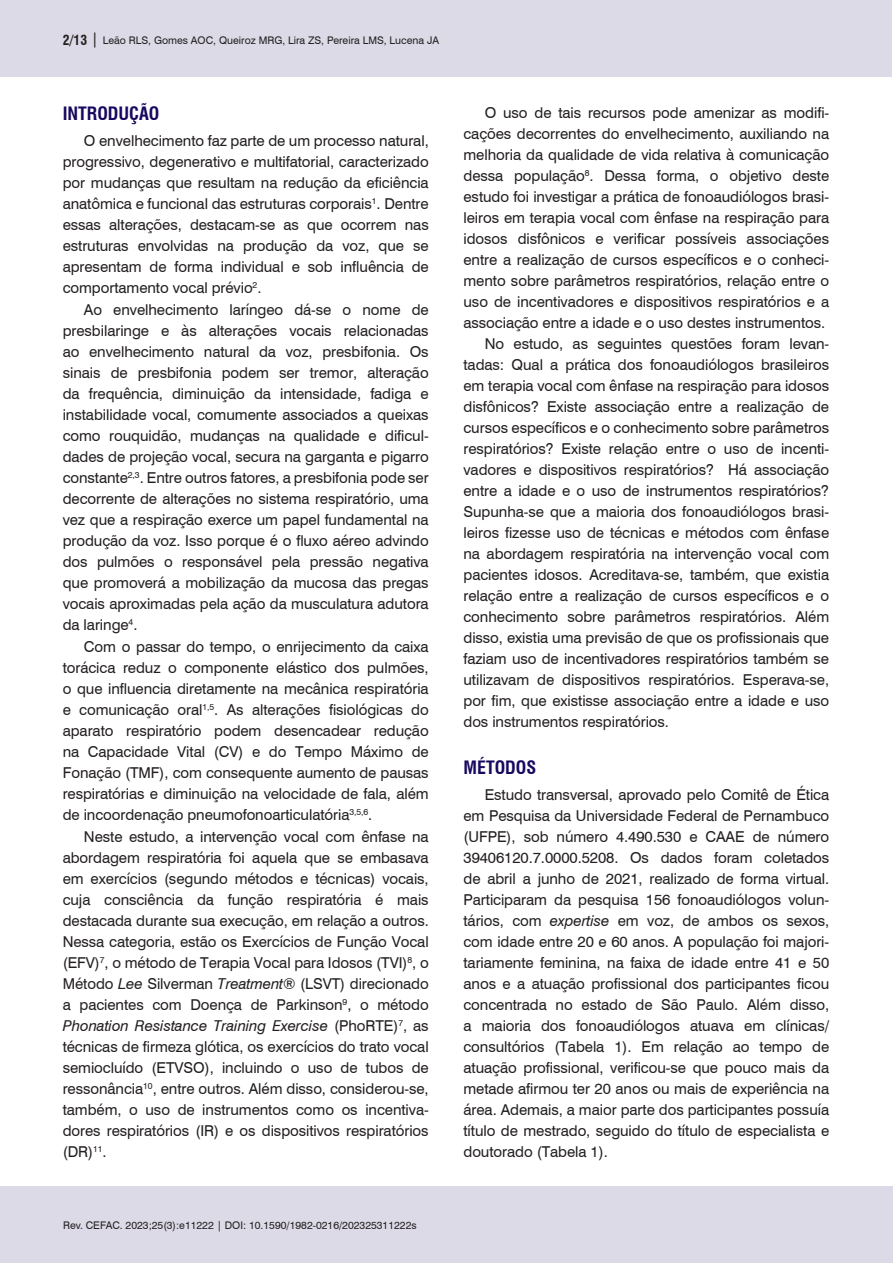
<style>
.page{position:relative;width:893px;height:1263px;background:#fff}
.page>*{position:absolute;margin:0;border:0;box-sizing:border-box;transform-origin:0 0}
.Nivel_1{font:700 condensed 18px "Swiss 721 BT";color:#18085f}
.Corpo_do_texto{font:15px/21px "Swiss 721 BT";letter-spacing:-.005em;color:#231f20;text-align:justify}
.t1{font:10.5px "Swiss 721 BT";color:#231f20}
.s1{font-weight:700;font-stretch:condensed;font-size:13.5px}
.s2{font-size:15px}
.s3{font-style:italic}
</style>
<div class="page">
<div style="left:0;top:1186px;width:892px;height:77px;background:#dcdae7"></div>
<div style="left:0;top:0;width:892px;height:77px;background:#dcdae7"></div>
<p class="t1" style="left:63px;top:33px;width:378px"><span class="s1">2/13</span> <span class="s2">|</span> Leão RLS, Gomes AOC, Queiroz MRG, Lira ZS, Pereira LMS, Lucena JA</p>
<p class="Nivel_1" style="left:63px;top:103px;width:98px">INTRODUÇÃO</p>
<p class="Corpo_do_texto" style="left:63px;top:130px;width:368px;text-indent:21px">O envelhecimento faz parte de um processo natural, progressivo, degenerativo e multifatorial, caracterizado por mudanças que resultam na redução da eficiência anatômica e funcional das estruturas corporais<sup>1</sup>. Dentre essas alterações, destacam-se as que ocorrem nas estruturas envolvidas na produção da voz, que se apresentam de forma individual e sob influência de comportamento vocal prévio<sup>2</sup>.</p>
<p class="Corpo_do_texto" style="left:63px;top:298px;width:368px;text-indent:21px">Ao envelhecimento laríngeo dá-se o nome de presbilaringe e às alterações vocais relacionadas ao envelhecimento natural da voz, presbifonia. Os sinais de presbifonia podem ser tremor, alteração da frequência, diminuição da intensidade, fadiga e instabilidade vocal, comumente associados a queixas como rouquidão, mudanças na qualidade e dificul&shy;dades de projeção vocal, secura na garganta e pigarro constante<sup>2,3</sup>. Entre outros fatores, a presbifonia pode ser decorrente de alterações no sistema respiratório, uma vez que a respiração exerce um papel fundamental na produção da voz. Isso porque é o fluxo aéreo advindo dos pulmões o responsável pela pressão negativa que promoverá a mobilização da mucosa das pregas vocais aproximadas pela ação da musculatura adutora da laringe<sup>4</sup>.</p>
<p class="Corpo_do_texto" style="left:63px;top:635px;width:368px;text-indent:21px">Com o passar do tempo, o enrijecimento da caixa torácica reduz o componente elástico dos pulmões, o que influencia diretamente na mecânica respiratória e comunicação oral<sup>1,5</sup>. As alterações fisiológicas do aparato respiratório podem desencadear redução na Capacidade Vital (CV) e do Tempo Máximo de Fonação (TMF), com consequente aumento de pausas respiratórias e diminuição na velocidade de fala, além de incoordenação pneumofonoarticulatória<sup>3,5,6</sup>.</p>
<p class="Corpo_do_texto" style="left:63px;top:825px;width:368px;text-indent:21px">Neste estudo, a intervenção vocal com ênfase na abordagem respiratória foi aquela que se embasava em exercícios (segundo métodos e técnicas) vocais, cuja consciência da função respiratória é mais destacada durante sua execução, em relação a outros.<br>Nessa categoria, estão os Exercícios de Função Vocal (EFV)<sup>7</sup>, o método de Terapia Vocal para Idosos (TVI)<sup>8</sup>, o Método <span class="s3">Lee</span> Silverman <span class="s3">Treatment</span>® (LSVT) direcionado a pacientes com Doença de Parkinson<sup>9</sup>, o método <span class="s3">Phonation Resistance Training Exercise</span> (PhoRTE)<sup>7</sup>, as técnicas de firmeza glótica, os exercícios do trato vocal semiocluído (ETVSO), incluindo o uso de tubos de ressonância<sup>10</sup>, entre outros. Além disso, considerou-se, também, o uso de instrumentos como os incentiva&shy;dores respiratórios (IR) e os dispositivos respiratórios (DR)<sup>11</sup>.</p>
<p class="t1" style="left:63px;top:1218px;width:355px">Rev. CEFAC. 2023;25(3):e11222 | DOI: 10.1590/1982-0216/202325311222s</p>
<p class="Corpo_do_texto" style="left:463px;top:101px;width:367px;text-indent:21px">O uso de tais recursos pode amenizar as modifi&shy;cações decorrentes do envelhecimento, auxiliando na melhoria da qualidade de vida relativa à comunicação dessa população<sup>8</sup>. Dessa forma, o objetivo deste estudo foi investigar a prática de fonoaudiólogos brasi&shy;leiros em terapia vocal com ênfase na respiração para idosos disfônicos e verificar possíveis associações entre a realização de cursos específicos e o conheci&shy;mento sobre parâmetros respiratórios, relação entre o uso de incentivadores e dispositivos respiratórios e a associação entre a idade e o uso destes instrumentos.</p>
<p class="Corpo_do_texto" style="left:463px;top:332px;width:367px;text-indent:21px">No estudo, as seguintes questões foram levan&shy;tadas: Qual a prática dos fonoaudiólogos brasileiros em terapia vocal com ênfase na respiração para idosos disfônicos? Existe associação entre a realização de cursos específicos e o conhecimento sobre parâmetros respiratórios? Existe relação entre o uso de incenti&shy;vadores e dispositivos respiratórios? Há associação entre a idade e o uso de instrumentos respiratórios?<br>Supunha-se que a maioria dos fonoaudiólogos brasi&shy;leiros fizesse uso de técnicas e métodos com ênfase na abordagem respiratória na intervenção vocal com pacientes idosos. Acreditava-se, também, que existia relação entre a realização de cursos específicos e o conhecimento sobre parâmetros respiratórios. Além disso, existia uma previsão de que os profissionais que faziam uso de incentivadores respiratórios também se utilizavam de dispositivos respiratórios. Esperava-se, por fim, que existisse associação entre a idade e uso dos instrumentos respiratórios.</p>
<p class="Nivel_1" style="left:463px;top:757px;width:74px">MÉTODOS</p>
<p class="Corpo_do_texto" style="left:463px;top:783px;width:367px;text-indent:21px">Estudo transversal, aprovado pelo Comitê de Ética em Pesquisa da Universidade Federal de Pernambuco (UFPE), sob número 4.490.530 e CAAE de número 39406120.7.0000.5208. Os dados foram coletados de abril a junho de 2021, realizado de forma virtual.<br>Participaram da pesquisa 156 fonoaudiólogos volun&shy;tários, com <span class="s3">expertise</span> em voz, de ambos os sexos, com idade entre 20 e 60 anos. A população foi majori&shy;tariamente feminina, na faixa de idade entre 41 e 50 anos e a atuação profissional dos participantes ficou concentrada no estado de São Paulo. Além disso, a maioria dos fonoaudiólogos atuava em clínicas/ consultórios (Tabela 1). Em relação ao tempo de atuação profissional, verificou-se que pouco mais da metade afirmou ter 20 anos ou mais de experiência na área. Ademais, a maior parte dos participantes possuía título de mestrado, seguido do título de especialista e doutorado (Tabela 1).</p>
</div>
